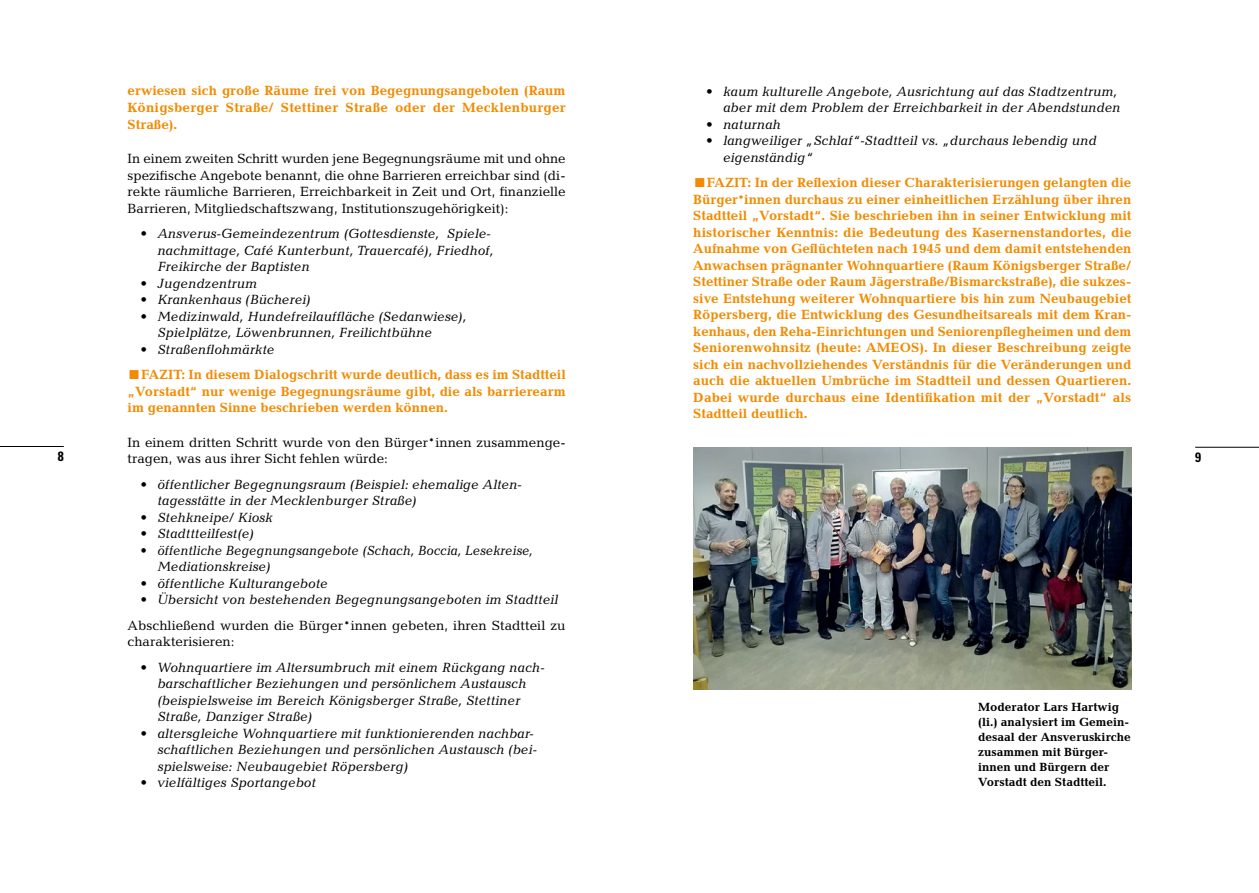
<style>
.page{position:relative;width:1259px;height:893px;background:#fff}
.page>*{position:absolute;margin:0;border:0;box-sizing:border-box;transform-origin:0 0}
.t1{font:700 13.5px/16.5px "Candida";color:#f28b00;text-align:justify}
.t2{font:italic 13.5px/16.5px "Candida";color:#000}
.t3{font:13.5px/16.5px "Candida";color:#000;text-align:justify}
.t4{font:italic 13.5px/16.5px "Candida";color:#000;scale:.96 1}
.t5{font:700 condensed 13.5px "Univers LT Std";color:#000}
.t6{font:700 12px/15px "Candida";color:#000}
.s1{font-style:normal}
.s2{font-weight:400;color:#000}
.s3{font-weight:400;font-style:italic;color:#000}
.s4{font-family:"Scala Sans"}
.s5{font-style:italic}
</style>
<div class="page">
<hr style="left:0;top:446px;width:64px;height:1px;background:#000">
<hr style="left:1195px;top:447px;width:64px;height:1px;background:#000">
<img style="left:693px;top:448px;width:438px;height:242px">
<p class="t1" style="left:128px;top:83px;width:440px">erwiesen sich große Räume frei von Begegnungsangeboten (Raum Königsberger Straße/ Stettiner Straße oder der Mecklenburger Straße).</p>
<p class="t3" style="left:128px;top:150px;width:439px">In einem zweiten Schritt wurden jene Begegnungsräume mit und ohne spezifische Angebote benannt, die ohne Barrieren erreichbar sind (di&shy;rekte räumliche Barrieren, Erreichbarkeit in Zeit und Ort, finanzielle Barrieren, Mitgliedschaftszwang, Institutionszugehörigkeit):</p>
<p class="t2" style="left:157px;top:225px;width:338px;text-indent:-17px"><span class="s1">•</span> Ansverus-Gemeindezentrum (Gottesdienste, Spiele&shy;nachmittage, Café Kunterbunt, Trauercafé), Friedhof,<br>Freikirche der Baptisten</p>
<p class="t2" style="left:140px;top:275px;width:118px"><span class="s1">•</span> Jugendzentrum</p>
<p class="t2" style="left:140px;top:291px;width:172px"><span class="s1">•</span> Krankenhaus (Bücherei)</p>
<p class="t2" style="left:157px;top:308px;width:311px;text-indent:-17px"><span class="s1">•</span> Medizinwald, Hundefreilauffläche (Sedanwiese),<br>Spielplätze, Löwenbrunnen, Freilichtbühne</p>
<p class="t1" style="left:128px;top:336px;width:440px;line-height:25.5px;text-indent:13px"><span class="s2">•</span> <span class="s3">Straßenflohmärkte<br></span><span class="s4">π</span>FAZIT: In diesem Dialogschritt wurde deutlich, dass es im Stadtteil</p>
<p class="t1" style="left:128px;top:383px;width:439px">„Vorstadt“ nur wenige Begegnungsräume gibt, die als barrierearm im genannten Sinne beschrieben werden können.</p>
<p class="t3" style="left:128px;top:434px;width:439px">In einem dritten Schritt wurde von den Bürger*innen zusammenge&shy;tragen, was aus ihrer Sicht fehlen würde:</p>
<p class="t2" style="left:157px;top:476px;width:365px;text-indent:-17px"><span class="s1">•</span> öffentlicher Begegnungsraum (Beispiel: ehemalige Alten&shy;tagesstätte in der Mecklenburger Straße)</p>
<p class="t2" style="left:140px;top:509px;width:134px"><span class="s1">•</span> Stehkneipe/ Kiosk</p>
<p class="t2" style="left:140px;top:525px;width:115px"><span class="s1">•</span> Stadttteilfest(e)</p>
<p class="t4" style="left:157px;top:542px;width:393px;text-indent:-17px"><span class="s1">•</span> öffentliche Begegnungsangebote (Schach, Boccia, Lesekreise,<br>Mediationskreise)</p>
<p class="t2" style="left:140px;top:575px;width:189px"><span class="s1">•</span> öffentliche Kulturangebote</p>
<p class="t3" style="left:128px;top:587px;width:439px;line-height:25.5px;text-align:center">• <span class="s5">Übersicht von bestehenden Begegnungsangeboten im Stadtteil<br></span>Abschließend wurden die Bürger*innen gebeten, ihren Stadtteil zu</p>
<p class="t3" style="left:128px;top:633px;width:109px">charakterisieren:</p>
<p class="t2" style="left:157px;top:659px;width:389px;text-indent:-17px"><span class="s1">•</span> Wohnquartiere im Altersumbruch mit einem Rückgang nach&shy;barschaftlicher Beziehungen und persönlichem Austausch (beispielsweise im Bereich Königsberger Straße, Stettiner Straße, Danziger Straße)</p>
<p class="t2" style="left:157px;top:725px;width:381px;text-indent:-17px"><span class="s1">•</span> altersgleiche Wohnquartiere mit funktionierenden nachbar&shy;schaftlichen Beziehungen und persönlichen Austausch (bei&shy;spielsweise: Neubaugebiet Röpersberg)</p>
<p class="t2" style="left:140px;top:774px;width:177px"><span class="s1">•</span> vielfältiges Sportangebot</p>
<p class="t2" style="left:706px;top:83px;width:416px;text-align:right"><span class="s1">•</span> kaum kulturelle Angebote, Ausrichtung auf das Stadtzentrum, aber mit dem Problem der Erreichbarkeit in der Abendstunden</p>
<p class="t2" style="left:706px;top:116px;width:76px"><span class="s1">•</span> naturnah</p>
<p class="t2" style="left:723px;top:132px;width:375px;text-indent:-17px"><span class="s1">•</span> langweiliger „Schlaf“-Stadtteil vs. „durchaus lebendig und eigenständig“</p>
<p class="t1" style="left:693px;top:174px;width:440px"><span class="s4">π</span>FAZIT: In der Reflexion dieser Charakterisierungen gelangten die Bürger*innen durchaus zu einer einheitlichen Erzählung über ihren Stadtteil „Vorstadt“. Sie beschrieben ihn in seiner Entwicklung mit historischer Kenntnis: die Bedeutung des Kasernenstandortes, die Aufnahme von Geflüchteten nach 1945 und dem damit entstehenden Anwachsen prägnanter Wohnquartiere (Raum Königsberger Straße/ Stettiner Straße oder Raum Jägerstraße/Bismarckstraße), die sukzes&shy;sive Entstehung weiterer Wohnquartiere bis hin zum Neubaugebiet Röpersberg, die Entwicklung des Gesundheitsareals mit dem Kran&shy;kenhaus, den Reha-Einrichtungen und Seniorenpflegheimen und dem Seniorenwohnsitz (heute: AMEOS). In dieser Beschreibung zeigte sich ein nachvollziehendes Verständnis für die Veränderungen und auch die aktuellen Umbrüche im Stadtteil und dessen Quartieren.<br>Dabei wurde durchaus eine Identifikation mit der „Vorstadt“ als Stadtteil deutlich.</p>
<p class="t5" style="left:58px;top:448px;width:7px">8</p>
<p class="t5" style="left:1195px;top:449px;width:7px">9</p>
<p class="t6" style="left:978px;top:699px;width:154px">Moderator Lars Hartwig (li.) analysiert im Gemein&shy;desaal der Ansveruskirche zusammen mit Bürger&shy;innen und Bürgern der<br>Vorstadt den Stadtteil.</p>
</div>
